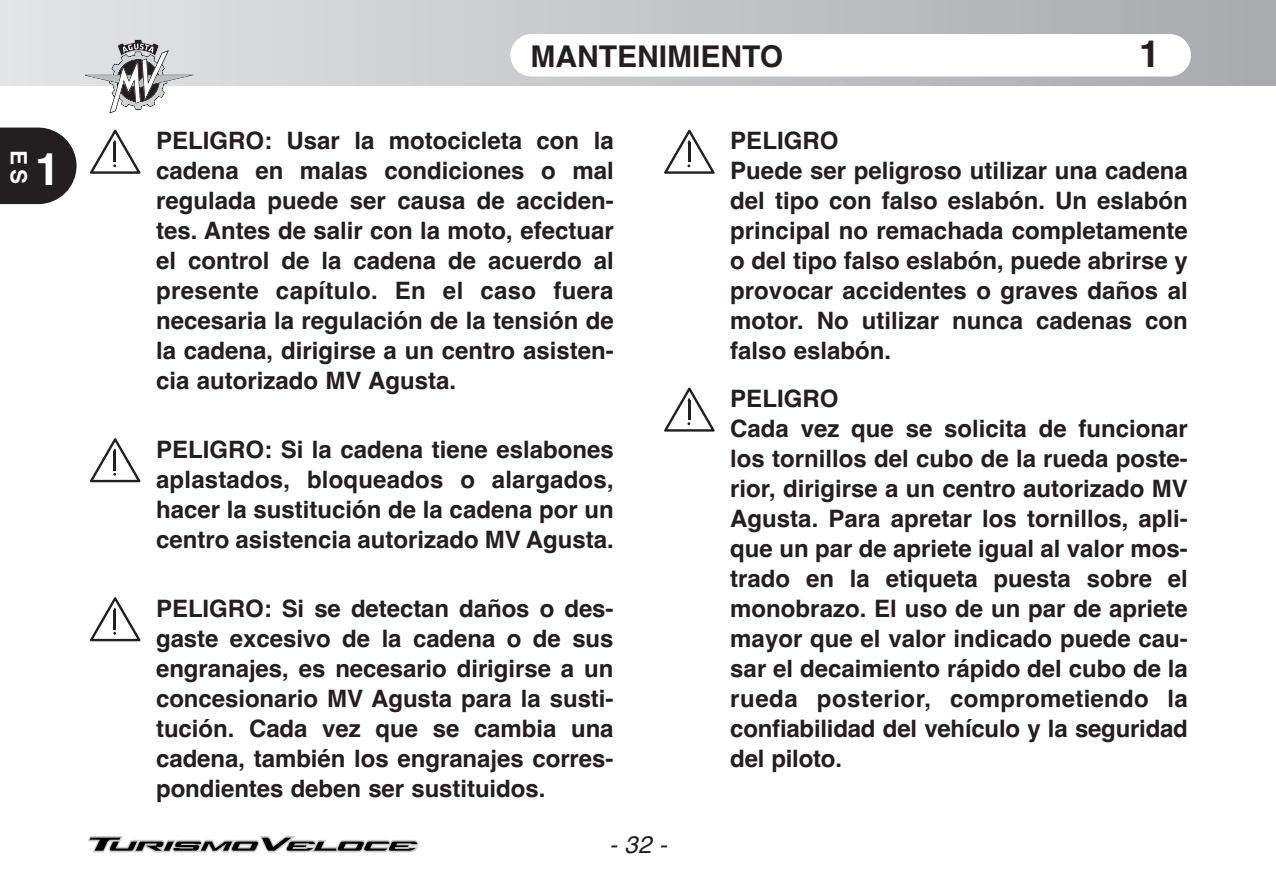
<style>
.page{position:relative;width:1276px;height:893px;background:#fff}
.page>*{position:absolute;margin:0;border:0;box-sizing:border-box;transform-origin:0 0}
.t1{font:700 45px "Helvetica";color:#fff}
.t2{font:700 37.5px "Helvetica";color:#231f20}
.t3{font:700 30px "Helvetica";color:#231f20}
.t4{font:700 24px/30px "Helvetica";color:#231f20;text-align:justify}
.t5{font:italic 24px "Helvetica";color:#231f20}
.t6{font:700 22.5px "Helvetica";color:#fff}
</style>
<div class="page">
<svg style="left:0;top:128px;width:77px;height:76px;background:#3b3738"></svg>
<div style="left:0;top:0;width:1276px;height:85px;background:linear-gradient(to right,#e4e5e6,#a8a9ad)"></div>
<div style="left:510px;top:34px;width:681px;height:43px;background:#fff;border-radius:21px"></div>
<svg style="left:85px;top:39px;width:109px;height:74px"></svg>
<svg style="left:88px;top:836px;width:330px;height:16px"></svg>
<svg style="left:90px;top:130px;width:50px;height:44px"></svg>
<svg style="left:90px;top:438px;width:50px;height:44px"></svg>
<svg style="left:90px;top:597px;width:50px;height:44px"></svg>
<svg style="left:664px;top:130px;width:50px;height:44px"></svg>
<svg style="left:664px;top:388px;width:50px;height:44px"></svg>
<p class="t6" style="left:32px;top:150px;width:35px;rotate:90deg">ES</p>
<h1 class="t1" style="left:35px;top:142px;width:27px">1</h1>
<p class="t3" style="left:530px;top:38px;width:254px">MANTENIMIENTO</p>
<h2 class="t2" style="left:1139px;top:31px;width:22px">1</h2>
<p class="t4" style="left:156px;top:128px;width:459px">PELIGRO: Usar la motocicleta con la cadena en malas condiciones o mal regulada puede ser causa de acciden&shy;tes. Antes de salir con la moto, efectuar el control de la cadena de acuerdo al presente capítulo. En el caso fuera necesaria la regulación de la tensión de la cadena, dirigirse a un centro asisten&shy;cia autorizado MV Agusta.</p>
<p class="t4" style="left:156px;top:437px;width:459px">PELIGRO: Si la cadena tiene eslabones aplastados, bloqueados o alargados, hacer la sustitución de la cadena por un centro asistencia autorizado MV Agusta.</p>
<p class="t4" style="left:156px;top:596px;width:459px">PELIGRO: Si se detectan daños o des&shy;gaste excesivo de la cadena o de sus engranajes, es necesario dirigirse a un concesionario MV Agusta para la susti&shy;tución. Cada vez que se cambia una cadena, también los engranajes corres&shy;pondientes deben ser sustituidos.</p>
<p class="t5" style="left:609px;top:826px;width:59px">- 32 -</p>
<p class="t4" style="left:730px;top:128px;width:459px;text-align:left">PELIGRO<br>Puede ser peligroso utilizar una cadena del tipo con falso eslabón. Un eslabón principal no remachada completamente o del tipo falso eslabón, puede abrirse y provocar accidentes o graves daños al motor. No utilizar nunca cadenas con falso eslabón.</p>
<p class="t4" style="left:730px;top:386px;width:459px;text-align:left">PELIGRO<br>Cada vez que se solicita de funcionar los tornillos del cubo de la rueda poste&shy;rior, dirigirse a un centro autorizado MV Agusta. Para apretar los tornillos, apli&shy;que un par de apriete igual al valor mos&shy;trado en la etiqueta puesta sobre el monobrazo. El uso de un par de apriete mayor que el valor indicado puede cau&shy;sar el decaimiento rápido del cubo de la rueda posterior, comprometiendo la confiabilidad del vehículo y la seguridad del piloto.</p>
</div>
